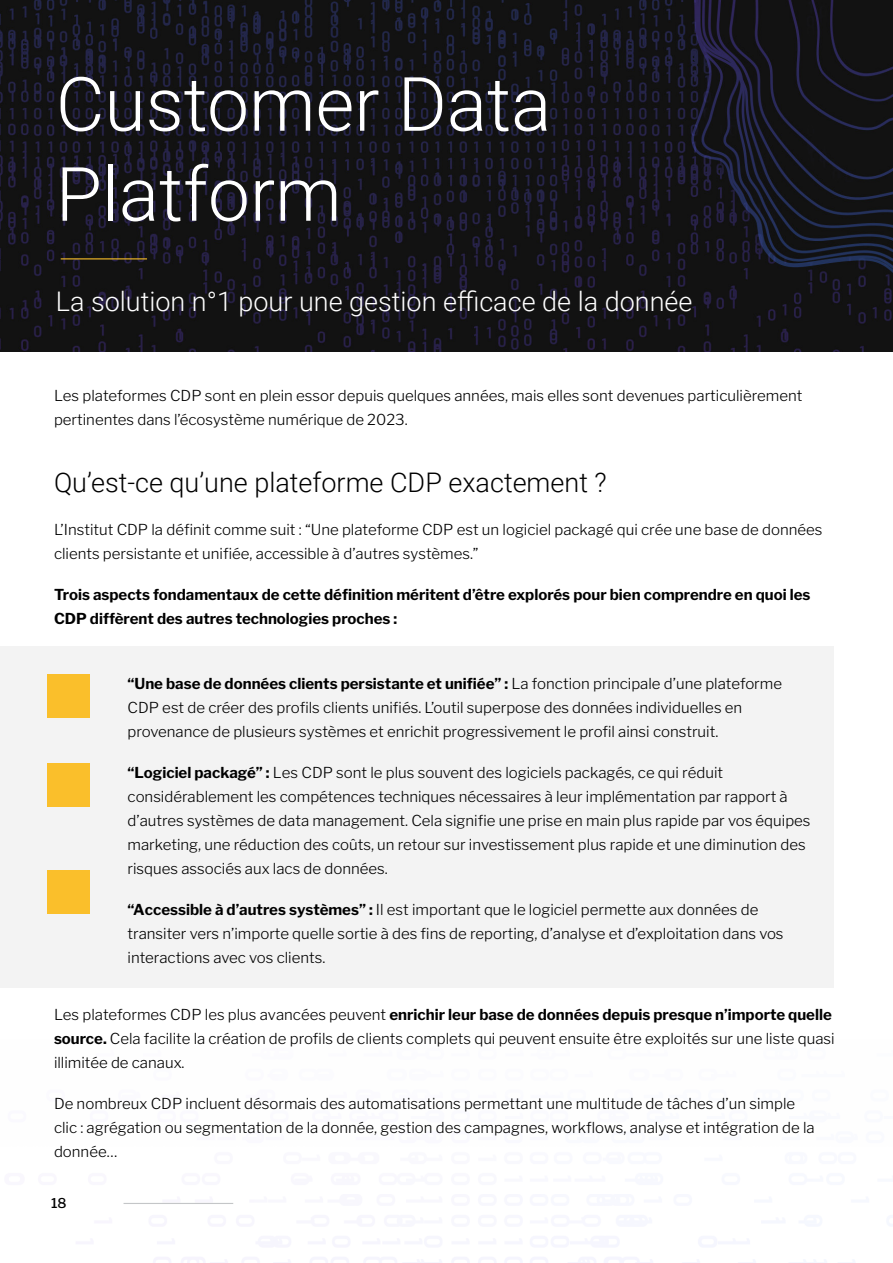
<style>
.page{position:relative;width:893px;height:1263px;background:#fff}
.page>*{position:absolute;margin:0;border:0;box-sizing:border-box;transform-origin:0 0}
.t1{font:300 75px/90px "Roboto";color:#fff}
.t2{font:300 27px "Roboto";color:#fff}
.t3{font:300 27px "Roboto";color:#000}
.t4{font:300 15px/24px "Libre Franklin";color:#000}
.t5{font:700 15px/24px "Libre Franklin";color:#000}
.t6{font:500 13.5px "Libre Franklin";color:#000}
.s1{font-weight:700}
</style>
<div class="page">
<div style="left:0;top:646px;width:833px;height:342px;background:#f2f2f2"></div>
<div style="left:47px;top:674px;width:43px;height:44px;background:#fabf2b"></div>
<div style="left:47px;top:763px;width:43px;height:44px;background:#fabf2b"></div>
<div style="left:47px;top:870px;width:43px;height:44px;background:#fabf2b"></div>
<img style="left:0;top:0;width:893px;height:351px">
<hr style="left:61px;top:258px;width:86px;height:1px;background:#f8be29">
<hr style="left:124px;top:1203px;width:109px;height:1px;background:#c4c6c8">
<h1 class="t1" style="left:56px;top:56px;width:497px">Customer Data<br>Platform</h1>
<h2 class="t2" style="left:56px;top:282px;width:638px">La solution n°1 pour une gestion efficace de la donnée</h2>
<p class="t4" style="left:54px;top:384px;width:750px">Les plateformes CDP sont en plein essor depuis quelques années, mais elles sont devenues particulièrement pertinentes dans l’écosystème numérique de 2023.</p>
<h2 class="t3" style="left:54px;top:463px;width:554px">Qu’est-ce qu’une plateforme CDP exactement ?</h2>
<p class="t4" style="left:54px;top:517px;width:770px">L’Institut CDP la définit comme suit : “Une plateforme CDP est un logiciel packagé qui crée une base de données clients persistante et unifiée, accessible à d’autres systèmes.”</p>
<p class="t5" style="left:54px;top:582px;width:758px">Trois aspects fondamentaux de cette définition méritent d’être explorés pour bien comprendre en quoi les<br>CDP diffèrent des autres technologies proches :</p>
<p class="t4" style="left:128px;top:671px;width:656px"><span class="s1">“Une base de données clients persistante et unifiée” :</span> La fonction principale d’une plateforme<br>CDP est de créer des profils clients unifiés. L’outil superpose des données individuelles en provenance de plusieurs systèmes et enrichit progressivement le profil ainsi construit.</p>
<p class="t4" style="left:128px;top:760px;width:684px"><span class="s1">“Logiciel packagé” :</span> Les CDP sont le plus souvent des logiciels packagés, ce qui réduit considérablement les compétences techniques nécessaires à leur implémentation par rapport à d’autres systèmes de data management. Cela signifie une prise en main plus rapide par vos équipes marketing, une réduction des coûts, un retour sur investissement plus rapide et une diminution des risques associés aux lacs de données.</p>
<p class="t4" style="left:128px;top:897px;width:657px"><span class="s1">“Accessible à d’autres systèmes” :</span> Il est important que le logiciel permette aux données de transiter vers n’importe quelle sortie à des fins de reporting, d’analyse et d’exploitation dans vos interactions avec vos clients.</p>
<p class="t4" style="left:54px;top:1003px;width:782px">Les plateformes CDP les plus avancées peuvent <span class="s1">enrichir leur base de données depuis presque n’importe quelle source.</span> Cela facilite la création de profils de clients complets qui peuvent ensuite être exploités sur une liste quasi illimitée de canaux.</p>
<p class="t4" style="left:54px;top:1092px;width:762px">De nombreux CDP incluent désormais des automatisations permettant une multitude de tâches d’un simple clic : agrégation ou segmentation de la donnée, gestion des campagnes, workflows, analyse et intégration de la donnée…</p>
<p class="t6" style="left:51px;top:1195px;width:17px">18</p>
</div>
